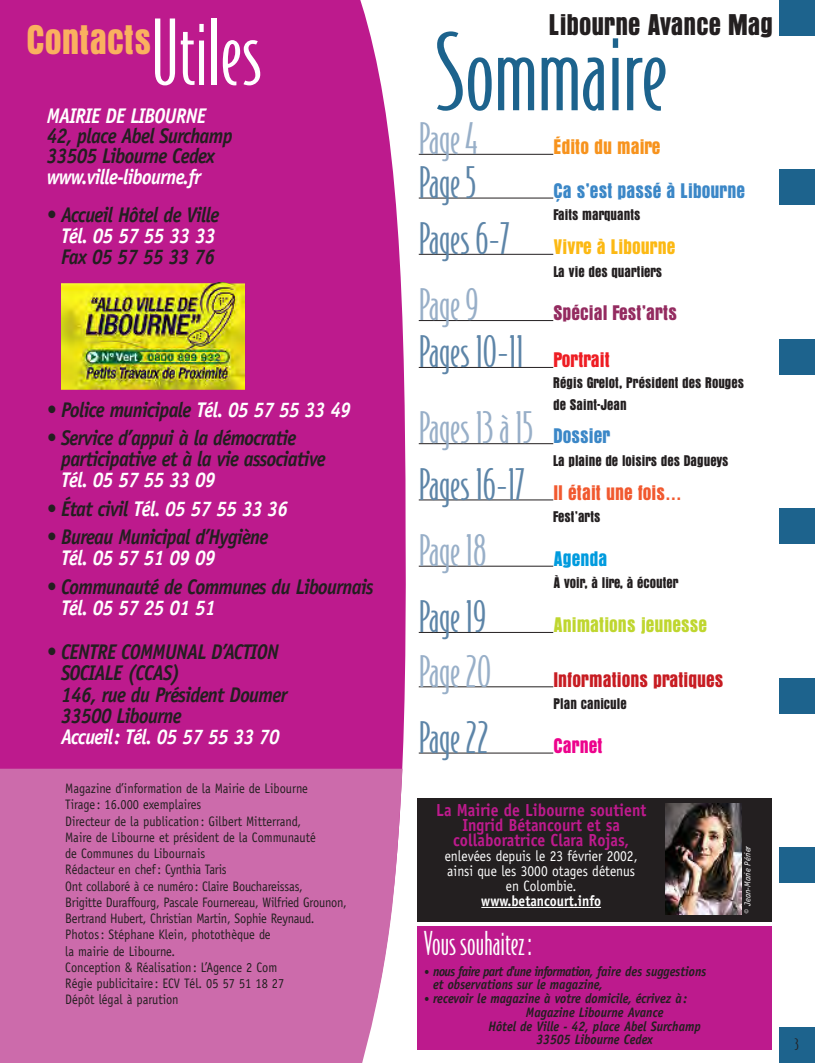
<style>
.page{position:relative;width:815px;height:1063px;background:#fff}
.page>*{position:absolute;margin:0;border:0;box-sizing:border-box;transform-origin:0 0}
.t1{font:300 101.38px "Bodega Sans";color:#1d638d;scale:1.05 1}
.t2{font:300 86.12px "Bodega Sans";color:#fff}
.t3{font:300 41.25px "Bodega Sans";color:#98afc8}
.t4{font:300 41.25px "Bodega Sans";color:#5d85a8}
.t5{font:36.75px "AT Aura";color:#fab05f}
.t6{font:300 31.25px "Bodega Sans";color:#fff}
.t7{font:26.62px "AT Aura";color:#231f20}
.t8{font:italic 700 21.25px/21.2px "Officina Sans";letter-spacing:-.035em;color:#231f20;scale:.9 1}
.t9{font:italic 700 21.25px "Officina Sans";letter-spacing:-.035em;color:#fff;scale:.9 1}
.t10{font:18.75px "AT Aura";color:#f1592f}
.t11{font:18.75px "AT Aura";color:#fcb914}
.t12{font:18.75px "AT Aura";color:#3b87c7}
.t13{font:18.75px "AT Aura";color:#c71c22}
.t14{font:18.75px "AT Aura";color:#bfd62f}
.t15{font:18.75px "AT Aura";color:#942b60}
.t16{font:18.75px "AT Aura";color:#f7931d}
.t17{font:18.75px "AT Aura";color:#009bde}
.t18{font:18.75px "AT Aura";color:#ed028c}
.t19{font:700 17.5px/15px "Officina Sans";color:#bd1a8d;text-align:center;scale:.9 1}
.t20{font:15px/15px "Officina Sans";color:#fff;text-align:center;scale:.9 1}
.t21{font:700 15px "Officina Sans";color:#fff;scale:.9 1}
.t22{font:300 15px "Bodega Sans";color:#231f20}
.t23{font:13.75px/16.2px "Officina Sans";color:#231f20;scale:.9 1}
.t24{font:italic 700 13.75px/13.8px "Officina Sans";color:#231f20;scale:.9 1}
.t25{font:13.75px/21.2px "AT Aura";color:#231f20}
.t26{font:italic 8.75px "Officina Sans";color:#fff}
.s1{color:#fff}
.s2{color:#231f20}
.s3{font-family:"Bodega Sans";font-weight:300;font-size:41.25px;color:#5d85a8}
.s4{font-family:"AT Aura";font-weight:400;font-size:18.75px;color:#ee1d23}
.s5{font-family:"AT Aura";font-weight:400;font-size:18.75px;color:#3b87c7}
.s6{font-size:11.25px}
</style>
<div class="page">
<div style="left:0;top:0;width:406px;height:777px;background:#bd1a8d"></div>
<div style="left:0;top:769px;width:402px;height:294px;background:#cc6bab"></div>
<hr style="left:419px;top:154px;width:134px;height:1px;background:#231f20">
<hr style="left:419px;top:198px;width:134px;height:1px;background:#231f20">
<hr style="left:419px;top:254px;width:134px;height:1px;background:#231f20">
<hr style="left:419px;top:320px;width:134px;height:1px;background:#231f20">
<hr style="left:419px;top:367px;width:134px;height:1px;background:#231f20">
<hr style="left:419px;top:443px;width:134px;height:1px;background:#231f20">
<hr style="left:419px;top:500px;width:134px;height:1px;background:#231f20">
<hr style="left:419px;top:566px;width:134px;height:1px;background:#231f20">
<hr style="left:419px;top:632px;width:134px;height:1px;background:#231f20">
<hr style="left:419px;top:687px;width:134px;height:1px;background:#231f20">
<hr style="left:419px;top:753px;width:134px;height:1px;background:#231f20">
<div style="left:779px;top:0;width:36px;height:36px;background:#1d638d"></div>
<div style="left:779px;top:170px;width:36px;height:35px;background:#1d638d"></div>
<div style="left:779px;top:339px;width:36px;height:36px;background:#1d638d"></div>
<div style="left:779px;top:509px;width:36px;height:35px;background:#1d638d"></div>
<div style="left:779px;top:678px;width:36px;height:36px;background:#1d638d"></div>
<div style="left:779px;top:848px;width:36px;height:35px;background:#1d638d"></div>
<div style="left:779px;top:1028px;width:36px;height:35px;background:#1d638d"></div>
<img style="left:61px;top:282px;width:183px;height:107px">
<div style="left:418px;top:927px;width:354px;height:123px;background:#bd1a8d"></div>
<div style="left:418px;top:798px;width:354px;height:124px;background:#231f20"></div>
<svg style="left:481px;top:907px;width:26px;height:1px"></svg>
<hr style="left:507px;top:907px;width:87px;height:1px;background:#fff">
<img style="left:665px;top:804px;width:76px;height:110px">
<h2 class="t2" style="left:151px;top:18px;width:112px">Utiles</h2>
<h3 class="t5" style="left:26px;top:24px;width:127px">Contacts</h3>
<h3 class="t9" style="left:47px;top:107px;width:178px">MAIRIE DE LIBOURNE</h3>
<h3 class="t8" style="left:47px;top:128px;width:208px;line-height:20px">42, place Abel Surchamp<br>33505 Libourne Cedex</h3>
<h3 class="t9" style="left:47px;top:168px;width:173px">www.ville-libourne.fr</h3>
<h3 class="t8" style="left:47px;top:206px;width:193px">• Accueil Hôtel de Ville</h3>
<h3 class="t9" style="left:61px;top:227px;width:173px">Tél. 05 57 55 33 33</h3>
<h3 class="t8" style="left:61px;top:248px;width:173px">Fax 05 57 55 33 76</h3>
<h3 class="t8" style="left:47px;top:401px;width:340px">• Police municipale <span class="s1">Tél. 05 57 55 33 49</span></h3>
<h3 class="t8" style="left:61px;top:429px;width:295px;text-indent:-14px">• Service d’appui à la démocratie participative et à la vie associative</h3>
<h3 class="t9" style="left:61px;top:471px;width:173px">Tél. 05 57 55 33 09</h3>
<h3 class="t9" style="left:47px;top:500px;width:270px"><span class="s2">• État civil</span> Tél. 05 57 55 33 36</h3>
<h3 class="t8" style="left:47px;top:528px;width:248px">• Bureau Municipal d’Hygiène</h3>
<h3 class="t9" style="left:61px;top:549px;width:173px">Tél. 05 57 51 09 09</h3>
<h3 class="t8" style="left:47px;top:578px;width:365px">• Communauté de Communes du Libournais</h3>
<h3 class="t9" style="left:61px;top:599px;width:173px">Tél. 05 57 25 01 51</h3>
<h3 class="t8" style="left:61px;top:643px;width:253px;text-indent:-14px">• CENTRE COMMUNAL D’ACTION<br>SOCIALE (CCAS)<br>146, rue du Président Doumer<br>33500 Libourne</h3>
<h3 class="t9" style="left:61px;top:728px;width:245px">Accueil: Tél. 05 57 55 33 70</h3>
<p class="t23" style="left:65px;top:782px;width:314px">Magazine d’information de la Mairie de Libourne<br>Tirage : 16.000 exemplaires<br>Directeur de la publication: Gilbert Mitterrand,<br>Maire de Libourne et président de la Communauté<br>de Communes du Libournais<br>Rédacteur en chef: Cynthia Taris<br>Ont collaboré à ce numéro: Claire Bouchareissas,<br>Brigitte Duraffourg, Pascale Fournereau, Wilfried Grounon, Bertrand Hubert, Christian Martin, Sophie Reynaud.<br>Photos: Stéphane Klein, photothèque de<br>la mairie de Libourne.<br>Conception &amp; Réalisation: L’Agence 2 Com<br>Régie publicitaire : ECV Tél. 05 57 51 18 27<br>Dépôt légal à parution</p>
<h3 class="t7" style="left:549px;top:14px;width:226px">Libourne Avance Mag</h3>
<h1 class="t1" style="left:434px;top:31px;width:223px">Sommaire</h1>
<h3 class="t3" style="left:419px;top:122px;width:60px">Page 4</h3>
<h3 class="t16" style="left:553px;top:139px;width:109px">Édito du maire</h3>
<h3 class="t4" style="left:419px;top:166px;width:59px">Page 5</h3>
<h3 class="t12" style="left:553px;top:182px;width:193px">Ça s’est passé à Libourne</h3>
<p class="t25" style="left:553px;top:205px;width:89px">Faits marquants</p>
<h3 class="t11" style="left:419px;top:239px;width:258px"><span class="s3">Pages 6-7</span> Vivre à Libourne</h3>
<p class="t25" style="left:553px;top:262px;width:110px">La vie des quartiers</p>
<h3 class="t3" style="left:419px;top:288px;width:61px">Page 9</h3>
<h3 class="t15" style="left:553px;top:305px;width:125px">Spécial Fest’arts</h3>
<h3 class="t4" style="left:419px;top:335px;width:193px">Pages 10-11 <span class="s4">Portrait</span></h3>
<p class="t25" style="left:553px;top:374px;width:193px">Régis Grelot, Président des Rouges de Saint-Jean</p>
<h3 class="t3" style="left:419px;top:411px;width:193px">Pages 13 à 15 <span class="s5">Dossier</span></h3>
<p class="t25" style="left:553px;top:451px;width:177px">La plaine de loisirs des Dagueys</p>
<h3 class="t10" style="left:419px;top:484px;width:265px"><span class="s3">Pages 16-17</span> Il était une fois…</h3>
<p class="t25" style="left:553px;top:507px;width:49px">Fest’arts</p>
<h3 class="t3" style="left:419px;top:534px;width:69px">Page 18</h3>
<h3 class="t17" style="left:553px;top:551px;width:56px">Agenda</h3>
<p class="t25" style="left:553px;top:574px;width:127px">À voir, à lire, à écouter</p>
<h3 class="t4" style="left:419px;top:600px;width:69px">Page 19</h3>
<h3 class="t3" style="left:419px;top:654px;width:74px">Page 20</h3>
<h3 class="t4" style="left:419px;top:721px;width:71px">Page 22</h3>
<h3 class="t14" style="left:553px;top:617px;width:155px">Animations jeunesse</h3>
<h3 class="t13" style="left:553px;top:671px;width:172px">Informations pratiques</h3>
<p class="t25" style="left:553px;top:694px;width:75px">Plan canicule</p>
<h3 class="t18" style="left:553px;top:737px;width:51px">Carnet</h3>
<p class="t19" style="left:436px;top:804px;width:235px">La Mairie de Libourne soutient<br>Ingrid Bétancourt et sa collaboratrice Clara Rojas,</p>
<p class="t20" style="left:445px;top:850px;width:216px">enlevées depuis le 23 février 2002, ainsi que les 3000 otages détenus en Colombie.</p>
<p class="t21" style="left:481px;top:895px;width:135px">www.betancourt.info</p>
<h3 class="t6" style="left:424px;top:931px;width:110px">Vous souhaitez:</h3>
<p class="t24" style="left:433px;top:965px;width:305px;text-indent:-9px"><span class="s6">•</span> nous faire part d'une information, faire des suggestions et observations sur le magazine,</p>
<p class="t24" style="left:424px;top:993px;width:294px"><span class="s6">•</span> recevoir le magazine à votre domicile, écrivez à :</p>
<p class="t24" style="left:526px;top:1007px;width:154px">Magazine Libourne Avance</p>
<p class="t24" style="left:488px;top:1020px;width:238px">Hôtel de Ville - 42, place Abel Surchamp</p>
<p class="t24" style="left:536px;top:1034px;width:131px">33505 Libourne Cedex</p>
<p class="t26" style="left:744px;top:914px;width:70px;rotate:-90deg">© Jean-Marie Périer</p>
<p class="t22" style="left:795px;top:1039px;width:6px">3</p>
</div>
